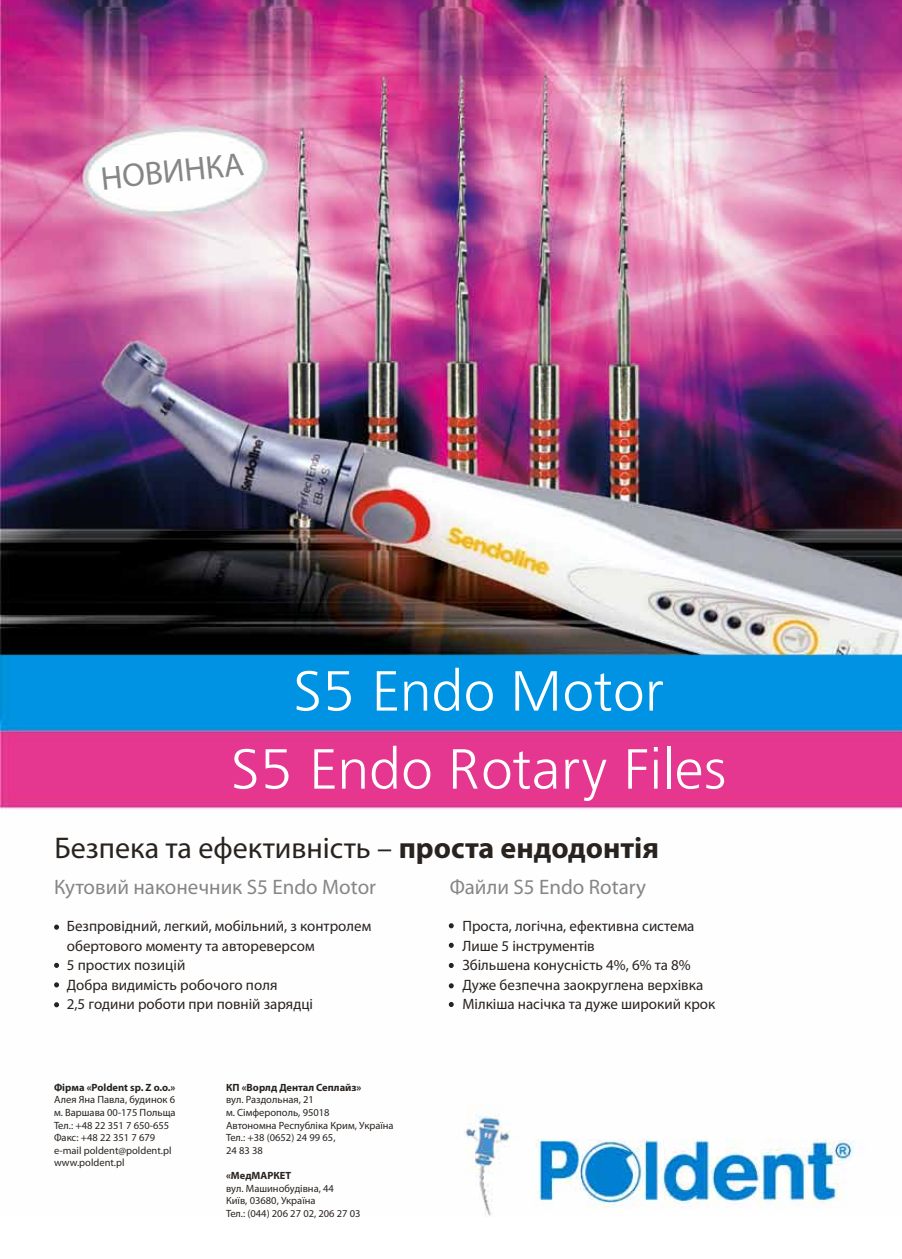
<style>
.page{position:relative;width:902px;height:1259px;background:#fff}
.page>*{position:absolute;margin:0;border:0;box-sizing:border-box;transform-origin:0 0}
.t1{font:300 56.25px/78px "Free Set";color:#fff;text-align:center}
.t2{font:33px "Myriad Pro";color:#868686}
.t3{font:30px "Myriad Pro";color:#29231f}
.t4{font:21px "Myriad Pro";color:#868686}
.t5{font:15px/19.5px "Myriad Pro";color:#29231f}
.t6{font:10.5px/12.6px "Myriad Pro";color:#29231f}
.t7{font:700 10.5px "Myriad Pro";color:#29231f}
.s1{font-weight:700}
</style>
<div class="page">
<img style="left:0;top:0;width:901px;height:1216px">
<svg style="left:54px;top:924px;width:5px;height:5px"></svg>
<svg style="left:54px;top:962px;width:5px;height:6px"></svg>
<svg style="left:54px;top:982px;width:5px;height:5px"></svg>
<svg style="left:54px;top:1002px;width:5px;height:5px"></svg>
<svg style="left:448px;top:923px;width:5px;height:5px"></svg>
<svg style="left:448px;top:942px;width:5px;height:6px"></svg>
<svg style="left:448px;top:963px;width:5px;height:5px"></svg>
<svg style="left:448px;top:983px;width:5px;height:5px"></svg>
<svg style="left:448px;top:1002px;width:5px;height:5px"></svg>
<h2 class="t2" style="left:99px;top:158px;width:145px;rotate:-6deg">НОВИНКА</h2>
<h1 class="t1" style="left:231px;top:653px;width:497px">S5 Endo Motor<br>S5 Endo Rotary Files</h1>
<h3 class="t3" style="left:54px;top:829px;width:606px">Безпека та ефективність – <span class="s1">проста ендодонтія</span></h3>
<h3 class="t4" style="left:54px;top:873px;width:323px">Кутовий наконечник S5 Endo Motor</h3>
<p class="t5" style="left:67px;top:916px;width:306px">Безпровідний, легкий, мобільний, з контролем обертового моменту та автореверсом<br>5 простих позицій<br>Добра видимість робочого поля<br>2,5 години роботи при повній зарядці</p>
<h3 class="t4" style="left:449px;top:873px;width:198px">Файли S5 Endo Rotary</h3>
<p class="t5" style="left:462px;top:916px;width:254px">Проста, логічна, ефективна система<br>Лише 5 інструментів<br>Збільшена конусність 4%, 6% та 8%<br>Дуже безпечна заокруглена верхівка<br>Мілкіша насічка та дуже широкий крок</p>
<p class="t7" style="left:54px;top:1080px;width:123px">Фірма «Poldent sp. Z o.o.»</p>
<p class="t6" style="left:54px;top:1093px;width:123px">Алея Яна Павла, будинок 6 м. Варшава 00-175 Польща<br>Тел.: +48 22 351 7 650-655<br>Факс: +48 22 351 7 679 e-mail poldent@poldent.pl www.poldent.pl</p>
<p class="t7" style="left:226px;top:1080px;width:137px">КП «Ворлд Дентал Сеплайз»</p>
<p class="t6" style="left:226px;top:1093px;width:169px">вул. Раздольная, 21<br>м. Сімферополь, 95018<br>Автономна Республіка Крим, Україна<br>Тел.: +38 (0652) 24 99 65,<br>24 83 38</p>
<p class="t7" style="left:226px;top:1168px;width:67px">«МедМАРКЕТ</p>
<p class="t6" style="left:226px;top:1181px;width:136px">вул. Машинобудівна, 44<br>Київ, 03680, Україна<br>Тел.: (044) 206 27 02, 206 27 03</p>
</div>
